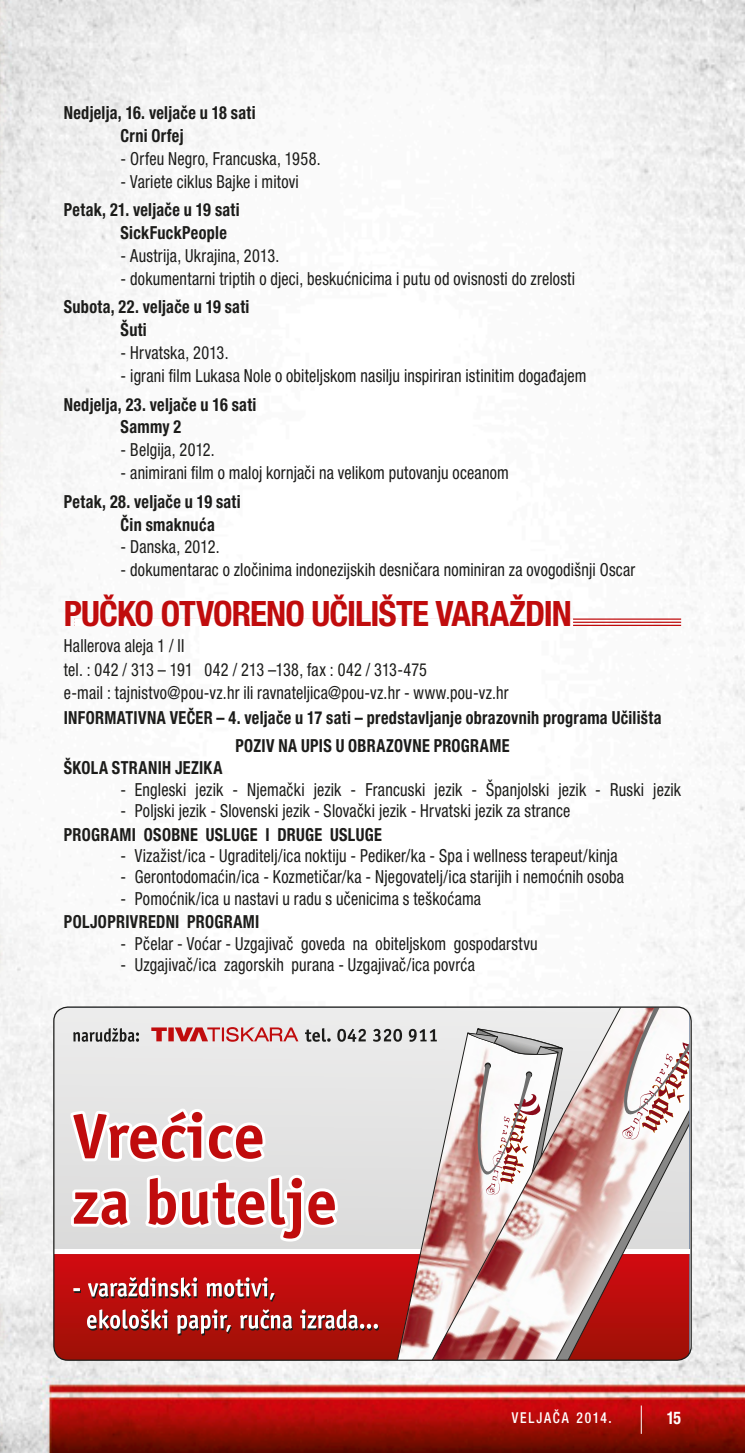
<style>
.page{position:relative;width:745px;height:1453px;background:#fff}
.page>*{position:absolute;margin:0;border:0;box-sizing:border-box;transform-origin:0 0}
.t1{font:700 condensed 35px "Helvetica Neue LT Pro";letter-spacing:-.025em;color:#c00c0d}
.t2{font:condensed 18px/23.2px "Helvetica Neue LT Pro";letter-spacing:.015em;color:#1c1c1a;scale:.9 1}
.t3{font:700 condensed 18px/22.8px "Helvetica Neue LT Pro";letter-spacing:.02em;color:#1c1c1a;scale:.9 1}
.t4{font:700 condensed 17.5px "Helvetica Neue LT Pro";color:#fff;scale:.9 1}
.t5{font:500 condensed 15px "Helvetica Neue LT Pro";letter-spacing:.135em;color:#fff;scale:.9 1}
</style>
<div class="page">
<img style="left:0;top:0;width:744px;height:1453px">
<hr style="left:74px;top:618px;width:606px;height:2px;background:#c00c0d">
<hr style="left:74px;top:622px;width:606px;height:1px;background:#c00c0d">
<hr style="left:74px;top:625px;width:606px;height:1px;background:#c00c0d">
<div style="left:74px;top:618px;width:498px;height:8px;background:#fff"></div>
<svg style="left:54px;top:1007px;width:374px;height:243px;background:#e4e4e4"></svg>
<hr style="left:54px;top:1250px;width:634px;height:4px;background:#fff">
<svg style="left:54px;top:1254px;width:329px;height:106px;background:#ae0f0a"></svg>
<svg style="left:383px;top:1032px;width:45px;height:327px;background:#d5abaa"></svg>
<svg style="left:428px;top:1008px;width:260px;height:352px"></svg>
<svg style="left:615px;top:1007px;width:73px;height:163px"></svg>
<svg style="left:67px;top:1073px;width:274px;height:205px;background:#e0c0c1"></svg>
<svg style="left:73px;top:1111px;width:129px;height:48px"></svg>
<svg style="left:209px;top:1125px;width:53px;height:34px"></svg>
<svg style="left:74px;top:1191px;width:53px;height:34px"></svg>
<svg style="left:148px;top:1178px;width:28px;height:47px"></svg>
<svg style="left:182px;top:1182px;width:82px;height:43px"></svg>
<svg style="left:271px;top:1178px;width:31px;height:60px"></svg>
<svg style="left:308px;top:1191px;width:27px;height:34px"></svg>
<svg style="left:73px;top:1288px;width:8px;height:5px"></svg>
<svg style="left:88px;top:1277px;width:110px;height:21px"></svg>
<svg style="left:206px;top:1277px;width:69px;height:25px"></svg>
<svg style="left:87px;top:1309px;width:81px;height:21px"></svg>
<svg style="left:177px;top:1309px;width:55px;height:27px"></svg>
<svg style="left:240px;top:1309px;width:53px;height:21px"></svg>
<svg style="left:300px;top:1309px;width:78px;height:21px"></svg>
<svg style="left:73px;top:1028px;width:66px;height:14px"></svg>
<svg style="left:305px;top:1028px;width:25px;height:14px"></svg>
<svg style="left:337px;top:1029px;width:28px;height:13px"></svg>
<svg style="left:373px;top:1029px;width:29px;height:13px"></svg>
<svg style="left:408px;top:1029px;width:28px;height:13px"></svg>
<svg style="left:151px;top:1027px;width:147px;height:15px;background:#d88b8b"></svg>
<svg style="left:640px;top:1405px;width:1px;height:29px"></svg>
<p class="t3" style="left:120px;top:101px;width:151px;text-indent:-57px">Nedjelja, 16. veljače u 18 sati<br>Crni Orfej</p>
<p class="t2" style="left:120px;top:147px;width:224px">- Orfeu Negro, Francuska, 1958.</p>
<p class="t2" style="left:120px;top:170px;width:199px">- Variete ciklus Bajke i mitovi</p>
<p class="t3" style="left:120px;top:198px;width:134px;text-indent:-57px">Petak, 21. veljače u 19 sati<br>SickFuckPeople</p>
<p class="t2" style="left:120px;top:244px;width:178px">- Austrija, Ukrajina, 2013.</p>
<p class="t2" style="left:120px;top:267px;width:506px">- dokumentarni triptih o djeci, beskućnicima i putu od ovisnosti do zrelosti</p>
<p class="t3" style="left:120px;top:295px;width:144px;text-indent:-57px">Subota, 22. veljače u 19 sati<br>Šuti</p>
<p class="t2" style="left:120px;top:341px;width:121px">- Hrvatska, 2013.</p>
<p class="t2" style="left:120px;top:364px;width:519px">- igrani film Lukasa Nole o obiteljskom nasilju inspiriran istinitim događajem</p>
<p class="t3" style="left:120px;top:392px;width:152px;text-indent:-57px">Nedjelja, 23. veljače u 16 sati<br>Sammy 2</p>
<p class="t2" style="left:120px;top:438px;width:106px">- Belgija, 2012.</p>
<p class="t2" style="left:120px;top:461px;width:432px">- animirani film o maloj kornjači na velikom putovanju oceanom</p>
<p class="t3" style="left:120px;top:490px;width:135px;text-indent:-57px">Petak, 28. veljače u 19 sati<br>Čin smaknuća</p>
<p class="t2" style="left:120px;top:535px;width:111px">- Danska, 2012.</p>
<p class="t2" style="left:120px;top:558px;width:573px">- dokumentarac o zločinima indonezijskih desničara nominiran za ovogodišnji Oscar</p>
<h1 class="t1" style="left:64px;top:592px;width:509px">PUČKO OTVORENO UČILIŠTE VARAŽDIN</h1>
<p class="t2" style="left:64px;top:634px;width:495px">Hallerova aleja 1 / II<br>tel. : 042 / 313 – 191 042 / 213 –138, fax : 042 / 313-475<br>e-mail : tajnistvo@pou-vz.hr ili ravnateljica@pou-vz.hr - www.pou-vz.hr</p>
<p class="t3" style="left:235px;top:703px;width:474px;line-height:28.5px;text-indent:-171px">INFORMATIVNA VEČER – 4. veljače u 17 sati – predstavljanje obrazovnih programa Učilišta<br>POZIV NA UPIS U OBRAZOVNE PROGRAME</p>
<p class="t3" style="left:64px;top:756px;width:177px">ŠKOLA STRANIH JEZIKA</p>
<p class="t2" style="left:120px;top:778px;width:623px">- Engleski jezik - Njemački jezik - Francuski jezik - Španjolski jezik - Ruski jezik</p>
<p class="t2" style="left:120px;top:799px;width:501px">- Poljski jezik - Slovenski jezik - Slovački jezik - Hrvatski jezik za strance</p>
<p class="t3" style="left:64px;top:822px;width:355px">PROGRAMI OSOBNE USLUGE I DRUGE USLUGE</p>
<p class="t2" style="left:120px;top:844px;width:553px">- Vizažist/ica - Ugraditelj/ica noktiju - Pediker/ka - Spa i wellness terapeut/kinja</p>
<p class="t2" style="left:120px;top:865px;width:560px">- Gerontodomaćin/ica - Kozmetičar/ka - Njegovatelj/ica starijih i nemoćnih osoba</p>
<p class="t2" style="left:120px;top:887px;width:402px">- Pomoćnik/ica u nastavi u radu s učenicima s teškoćama</p>
<p class="t3" style="left:64px;top:910px;width:218px">POLJOPRIVREDNI PROGRAMI</p>
<p class="t2" style="left:121px;top:931px;width:464px">- Pčelar - Voćar - Uzgajivač goveda na obiteljskom gospodarstvu</p>
<p class="t2" style="left:121px;top:953px;width:395px">- Uzgajivač/ica zagorskih purana - Uzgajivač/ica povrća</p>
<p class="t5" style="left:511px;top:1409px;width:113px">VELJAČA 2014.</p>
<p class="t4" style="left:666px;top:1407px;width:17px">15</p>
</div>
